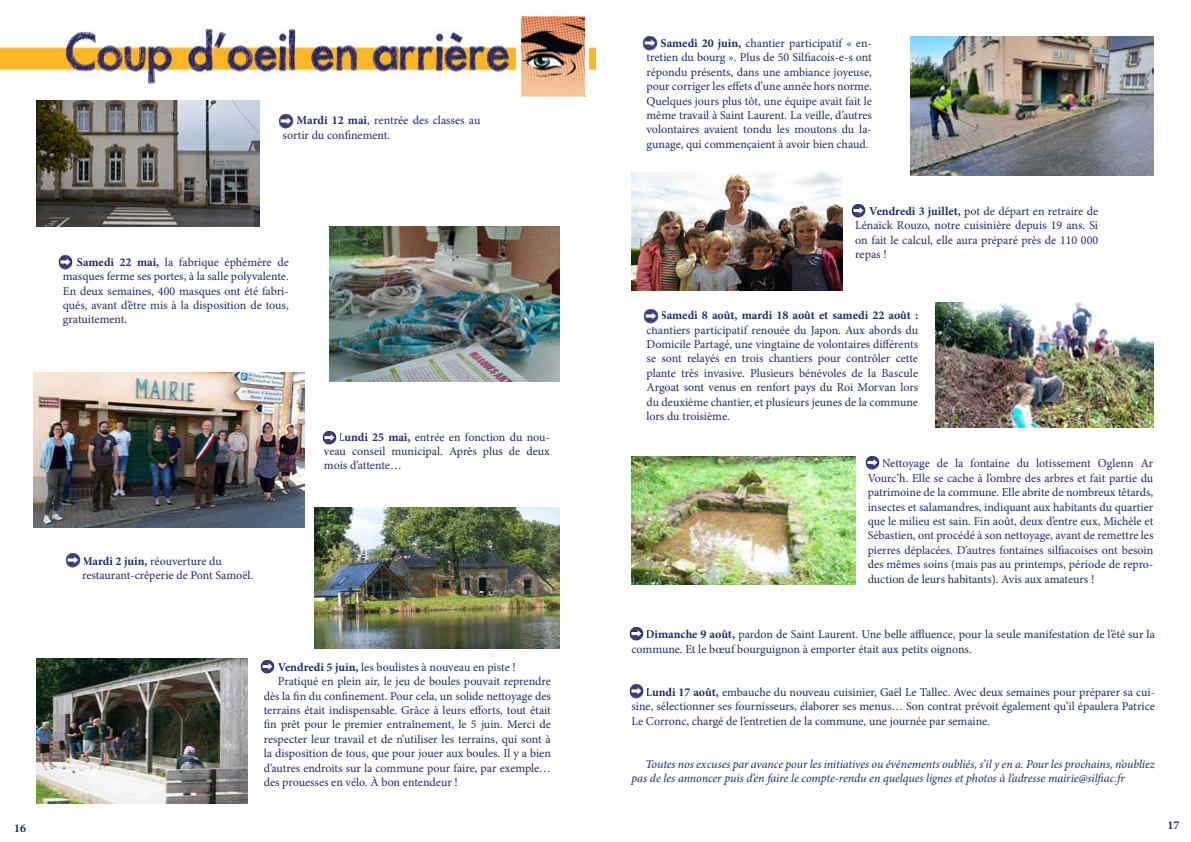
<style>
.page{position:relative;width:1191px;height:842px;background:#fff}
.page>*{position:absolute;margin:0;border:0;box-sizing:border-box;transform-origin:0 0}
.t1{font:12px/14.4px "Minion Pro";color:#232866;text-align:justify}
.t2{font:italic 12px/14.4px "Minion Pro";letter-spacing:-.01em;color:#232866}
.t3{font:700 12px "Minion Pro";color:#232866}
.s1{font-weight:700}
</style>
<div class="page">
<img style="left:0;top:13px;width:595px;height:87px">
<img style="left:314px;top:507px;width:245px;height:142px">
<img style="left:910px;top:36px;width:243px;height:139px">
<img style="left:936px;top:303px;width:217px;height:124px">
<img style="left:36px;top:100px;width:224px;height:127px">
<img style="left:631px;top:456px;width:224px;height:129px">
<img style="left:33px;top:372px;width:271px;height:155px">
<img style="left:631px;top:172px;width:211px;height:118px">
<img style="left:330px;top:227px;width:229px;height:154px">
<img style="left:36px;top:658px;width:212px;height:146px">
<img style="left:278px;top:114px;width:16px;height:15px">
<img style="left:642px;top:36px;width:16px;height:15px">
<img style="left:851px;top:204px;width:15px;height:14px">
<img style="left:643px;top:309px;width:16px;height:15px">
<img style="left:629px;top:627px;width:15px;height:14px">
<img style="left:865px;top:456px;width:15px;height:14px">
<img style="left:629px;top:684px;width:15px;height:15px">
<img style="left:58px;top:255px;width:15px;height:15px">
<img style="left:322px;top:431px;width:15px;height:14px">
<img style="left:65px;top:553px;width:16px;height:15px">
<img style="left:260px;top:660px;width:15px;height:14px">
<p class="t1" style="left:283px;top:113px;width:199px;text-indent:14px"><span class="s1">Mardi 12 mai</span>, rentrée des classes au sortir du confinement.</p>
<p class="t1" style="left:63px;top:255px;width:227px;text-indent:14px"><span class="s1">Samedi 22 mai,</span> la fabrique éphémère de masques ferme ses portes, à la salle polyvalente.<br>En deux semaines, 400 masques ont été fabri&shy;qués, avant d’être mis à la disposition de tous, gratuitement.</p>
<p class="t1" style="left:82px;top:554px;width:173px"><span class="s1">Mardi 2 juin,</span> réouverture du restaurant-crêperie de Pont Samoël.</p>
<p class="t1" style="left:324px;top:430px;width:227px;text-indent:14px"><span class="s1">Lundi 25 mai,</span> entrée en fonction du nou&shy;veau conseil municipal. Après plus de deux mois d’attente…</p>
<p class="t1" style="left:278px;top:660px;width:240px"><span class="s1">Vendredi 5 juin,</span> les boulistes à nouveau en piste !</p>
<p class="t1" style="left:278px;top:674px;width:275px">Pratiqué en plein air, le jeu de boules pouvait reprendre</p>
<p class="t1" style="left:264px;top:688px;width:289px">dès la fin du confinement. Pour cela, un solide nettoyage des</p>
<p class="t1" style="left:264px;top:703px;width:289px">terrains était indispensable. Grâce à leurs efforts, tout était</p>
<p class="t1" style="left:264px;top:717px;width:289px">fin prêt pour le premier entraînement, le 5 juin. Merci de</p>
<p class="t1" style="left:264px;top:732px;width:289px">respecter leur travail et de n’utiliser les terrains, qui sont à</p>
<p class="t1" style="left:264px;top:746px;width:289px">la disposition de tous, que pour jouer aux boules. Il y a bien</p>
<p class="t1" style="left:264px;top:760px;width:289px">d’autres endroits sur la commune pour faire, par exemple…</p>
<p class="t1" style="left:264px;top:775px;width:196px">des prouesses en vélo. À bon entendeur !</p>
<p class="t1" style="left:646px;top:36px;width:227px;text-indent:14px"><span class="s1">Samedi 20 juin,</span> chantier participatif « en&shy;tretien du bourg ». Plus de 50 Silfiacois-e-s ont répondu présents, dans une ambiance joyeuse, pour corriger les effets d’une année hors norme.<br>Quelques jours plus tôt, une équipe avait fait le même travail à Saint Laurent. La veille, d’autres volontaires avaient tondu les moutons du la&shy;gunage, qui commençaient à avoir bien chaud.</p>
<p class="t1" style="left:855px;top:204px;width:244px;text-indent:14px"><span class="s1">Vendredi 3 juillet,</span> pot de départ en retraire de Lénaïck Rouzo, notre cuisinière depuis 19 ans. Si on fait le calcul, elle aura préparé près de 110 000 repas !</p>
<p class="t3" style="left:660px;top:307px;width:259px">Samedi 8 août, mardi 18 août et samedi 22 août :</p>
<p class="t1" style="left:646px;top:323px;width:273px">chantiers participatif renouée du Japon. Aux abords du Domicile Partagé, une vingtaine de volontaires différents se sont relayés en trois chantiers pour contrôler cette plante très invasive. Plusieurs bénévoles de la Bascule Argoat sont venus en renfort pays du Roi Morvan lors du deuxième chantier, et plusieurs jeunes de la commune lors du troisième.</p>
<p class="t1" style="left:867px;top:456px;width:287px;text-indent:14px">Nettoyage de la fontaine du lotissement Oglenn Ar Vourc’h. Elle se cache à l’ombre des arbres et fait partie du patrimoine de la commune. Elle abrite de nombreux têtards, insectes et salamandres, indiquant aux habitants du quartier que le milieu est sain. Fin août, deux d’entre eux, Michèle et Sébastien, ont procédé à son nettoyage, avant de remettre les pierres déplacées. D’autres fontaines silfiacoises ont besoin des mêmes soins (mais pas au printemps, période de repro&shy;duction de leurs habitants). Avis aux amateurs !</p>
<p class="t1" style="left:631px;top:627px;width:525px;text-indent:14px"><span class="s1">Dimanche 9 août,</span> pardon de Saint Laurent. Une belle affluence, pour la seule manifestation de l’été sur la commune. Et le bœuf bourguignon à emporter était aux petits oignons.</p>
<p class="t1" style="left:631px;top:685px;width:525px;text-indent:14px"><span class="s1">Lundi 17 août,</span> embauche du nouveau cuisinier, Gaël Le Tallec. Avec deux semaines pour préparer sa cui&shy;sine, sélectionner ses fournisseurs, élaborer ses menus… Son contrat prévoit également qu’il épaulera Patrice Le Corronc, chargé de l’entretien de la commune, une journée par semaine.</p>
<p class="t2" style="left:631px;top:757px;width:525px;text-indent:14px">Toutes nos excuses par avance pour les initiatives ou événements oubliés, s’il y en a. Pour les prochains, n’oubliez pas de les annoncer puis d’en faire le compte-rendu en quelques lignes et photos à l’adresse mairie@silfiac.fr</p>
<p class="t3" style="left:14px;top:819px;width:13px">16</p>
<p class="t3" style="left:1167px;top:816px;width:13px">17</p>
</div>
